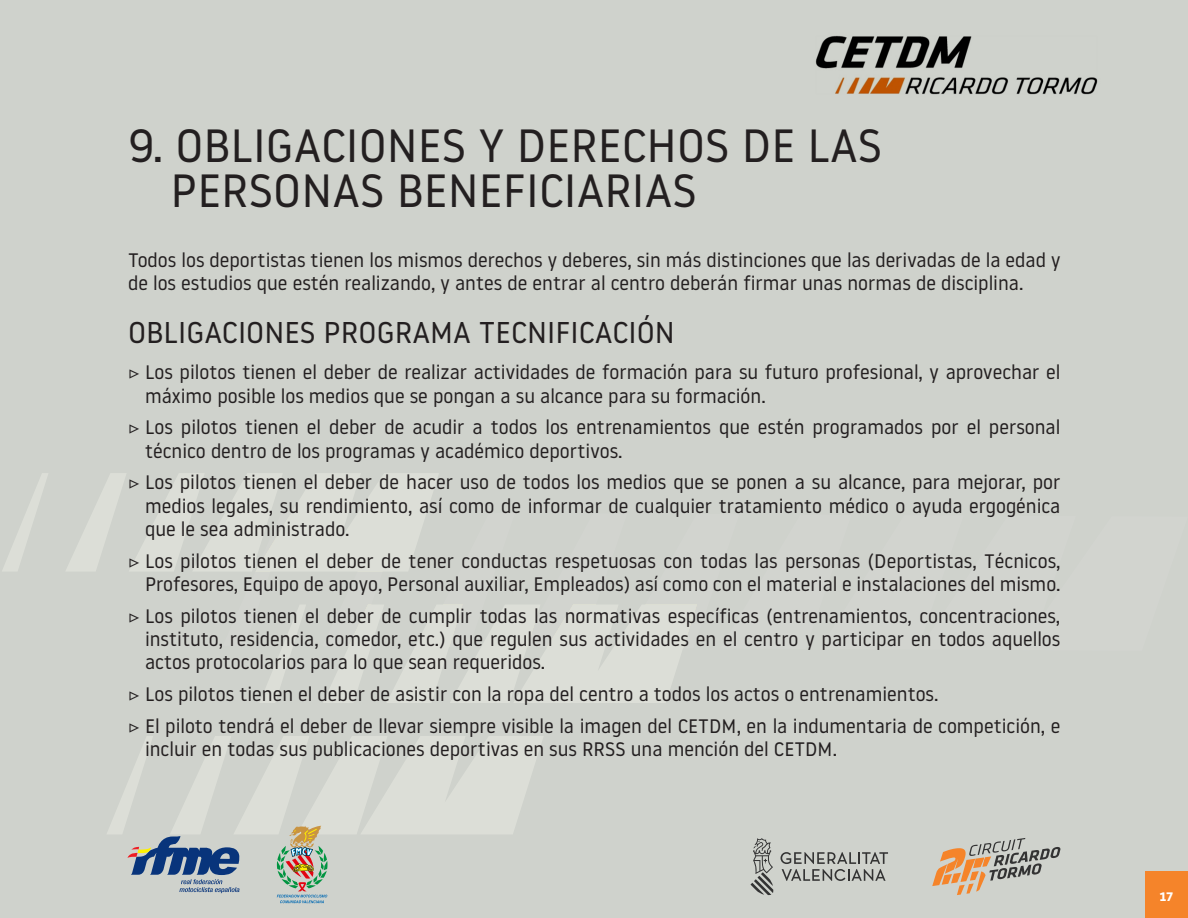
<style>
.page{position:relative;width:1188px;height:918px;background:#cfd2cc}
.page>*{position:absolute;margin:0;border:0;box-sizing:border-box;transform-origin:0 0}
.Apartado{font:46.5px/45px "Noway";color:#231f20}
.Normal_13_15{font:30px "Noway";color:#231f20}
.Normal_13_15-2{font:19.5px/23.2px "Noway";color:#231f20}
.t1{font:700 12.3px "Noway";color:#fff}
.s1{font-family:"Minion Pro"}
</style>
<div class="page">
<svg style="left:2px;top:473px;width:695px;height:230px"></svg>
<div style="left:1145px;top:871px;width:43px;height:47px;background:#f5842a"></div>
<img style="left:815px;top:35px;width:283px;height:60px">
<svg style="left:107px;top:736px;width:436px;height:167px"></svg>
<svg style="left:781px;top:852px;width:107px;height:29px"></svg>
<svg style="left:750px;top:838px;width:23px;height:57px"></svg>
<svg style="left:932px;top:838px;width:129px;height:57px"></svg>
<p class="Apartado" style="left:171px;top:122px;width:713px;text-indent:-43px">9. OBLIGACIONES Y DERECHOS DE LAS<br>PERSONAS BENEFICIARIAS</p>
<p class="Normal_13_15-2" style="left:128px;top:248px;width:934px">Todos los deportistas tienen los mismos derechos y deberes, sin más distinciones que las derivadas de la edad y de los estudios que estén realizando, y antes de entrar al centro deberán firmar unas normas de disciplina.</p>
<p class="Normal_13_15" style="left:128px;top:312px;width:548px">OBLIGACIONES PROGRAMA TECNIFICACIÓN</p>
<p class="Normal_13_15-2" style="left:145px;top:360px;width:917px;text-indent:-17px"><span class="s1">▷</span> Los pilotos tienen el deber de realizar actividades de formación para su futuro profesional, y aprovechar el máximo posible los medios que se pongan a su alcance para su formación.</p>
<p class="Normal_13_15-2" style="left:145px;top:415px;width:917px;text-indent:-17px"><span class="s1">▷</span> Los pilotos tienen el deber de acudir a todos los entrenamientos que estén programados por el personal técnico dentro de los programas y académico deportivos.</p>
<p class="Normal_13_15-2" style="left:145px;top:470px;width:917px;text-align:justify;text-indent:-17px"><span class="s1">▷</span> Los pilotos tienen el deber de hacer uso de todos los medios que se ponen a su alcance, para mejorar, por medios legales, su rendimiento, así como de informar de cualquier tratamiento médico o ayuda ergogénica que le sea administrado.</p>
<p class="Normal_13_15-2" style="left:128px;top:548px;width:934px;text-align:right"><span class="s1">▷</span> Los pilotos tienen el deber de tener conductas respetuosas con todas las personas (Deportistas, Técnicos,<br>Profesores, Equipo de apoyo, Personal auxiliar, Empleados) así como con el material e instalaciones del mismo.</p>
<p class="Normal_13_15-2" style="left:145px;top:603px;width:917px;text-align:justify;text-indent:-17px"><span class="s1">▷</span> Los pilotos tienen el deber de cumplir todas las normativas específicas (entrenamientos, concentraciones, instituto, residencia, comedor, etc.) que regulen sus actividades en el centro y participar en todos aquellos actos protocolarios para lo que sean requeridos.</p>
<p class="Normal_13_15-2" style="left:128px;top:682px;width:812px"><span class="s1">▷</span> Los pilotos tienen el deber de asistir con la ropa del centro a todos los actos o entrenamientos.</p>
<p class="Normal_13_15-2" style="left:145px;top:713px;width:917px;text-indent:-17px"><span class="s1">▷</span> El piloto tendrá el deber de llevar siempre visible la imagen del CETDM, en la indumentaria de competición, e incluir en todas sus publicaciones deportivas en sus RRSS una mención del CETDM.</p>
<p class="t1" style="left:1160px;top:889px;width:15px">17</p>
</div>
